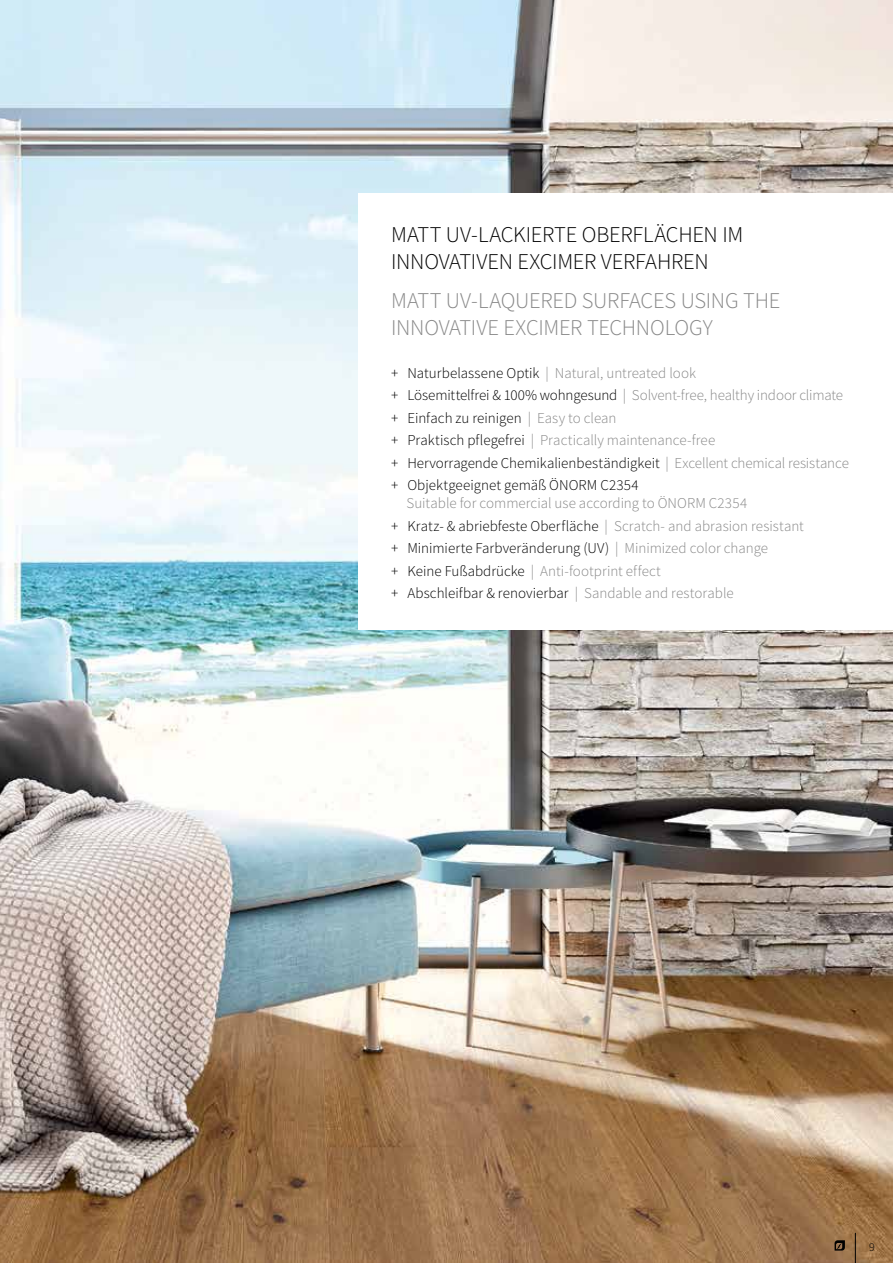
<style>
.page{position:relative;width:893px;height:1263px;background:#fff}
.page>*{position:absolute;margin:0;border:0;box-sizing:border-box;transform-origin:0 0}
.t1{font:300 22.5px/27px "Source Sans Pro";letter-spacing:-.015em;color:#878787}
.t2{font:300 22.5px/27px "Source Sans Pro";letter-spacing:-.015em;color:#000}
.t3{font:300 15px/22.5px "Source Sans Pro";letter-spacing:-.005em;color:#000}
.t4{font:300 15px/22.5px "Source Sans Pro";color:#878787}
.t5{font:300 12px "Source Sans Pro";color:#000}
.s1{color:#878787}
.s2{color:#000}
</style>
<div class="page">
<img style="left:0;top:0;width:893px;height:1263px">
<div style="left:358px;top:193px;width:535px;height:436px;background:#fff"></div>
<hr style="left:855px;top:1233px;width:1px;height:30px;background:#000">
<svg style="left:835px;top:1240px;width:10px;height:10px"></svg>
<h1 class="t2" style="left:391px;top:221px;width:354px">MATT UV-LACKIERTE OBERFLÄCHEN IM<br>INNOVATIVEN EXCIMER VERFAHREN</h1>
<h1 class="t1" style="left:391px;top:287px;width:391px">MATT UV-LAQUERED SURFACES USING THE<br>INNOVATIVE EXCIMER TECHNOLOGY</h1>
<p class="t3" style="left:391px;top:362px;width:459px">+ Naturbelassene Optik <span class="s1">| Natural, untreated look<br></span>+ Lösemittelfrei &amp; 100% wohngesund <span class="s1">| Solvent-free, healthy indoor climate </span>+ Einfach zu reinigen <span class="s1">| Easy to clean<br></span>+ Praktisch pflegefrei <span class="s1">| Practically maintenance-free<br></span>+ Hervorragende Chemikalienbeständigkeit <span class="s1">| Excellent chemical resistance </span>+ Objektgeeignet gemäß ÖNORM C2354</p>
<p class="t4" style="left:391px;top:492px;width:414px;text-indent:15px">Suitable for commercial use according to ÖNORM C2354<br><span class="s2">+ Kratz- &amp; abriebfeste Oberfläche</span> | Scratch- and abrasion resistant <span class="s2">+ Minimierte Farbveränderung (UV)</span> | Minimized color change<br><span class="s2">+ Keine Fußabdrücke</span> | Anti-footprint effect<br><span class="s2">+ Abschleifbar &amp; renovierbar</span> | Sandable and restorable</p>
<p class="t5" style="left:869px;top:1239px;width:7px">9</p>
</div>
